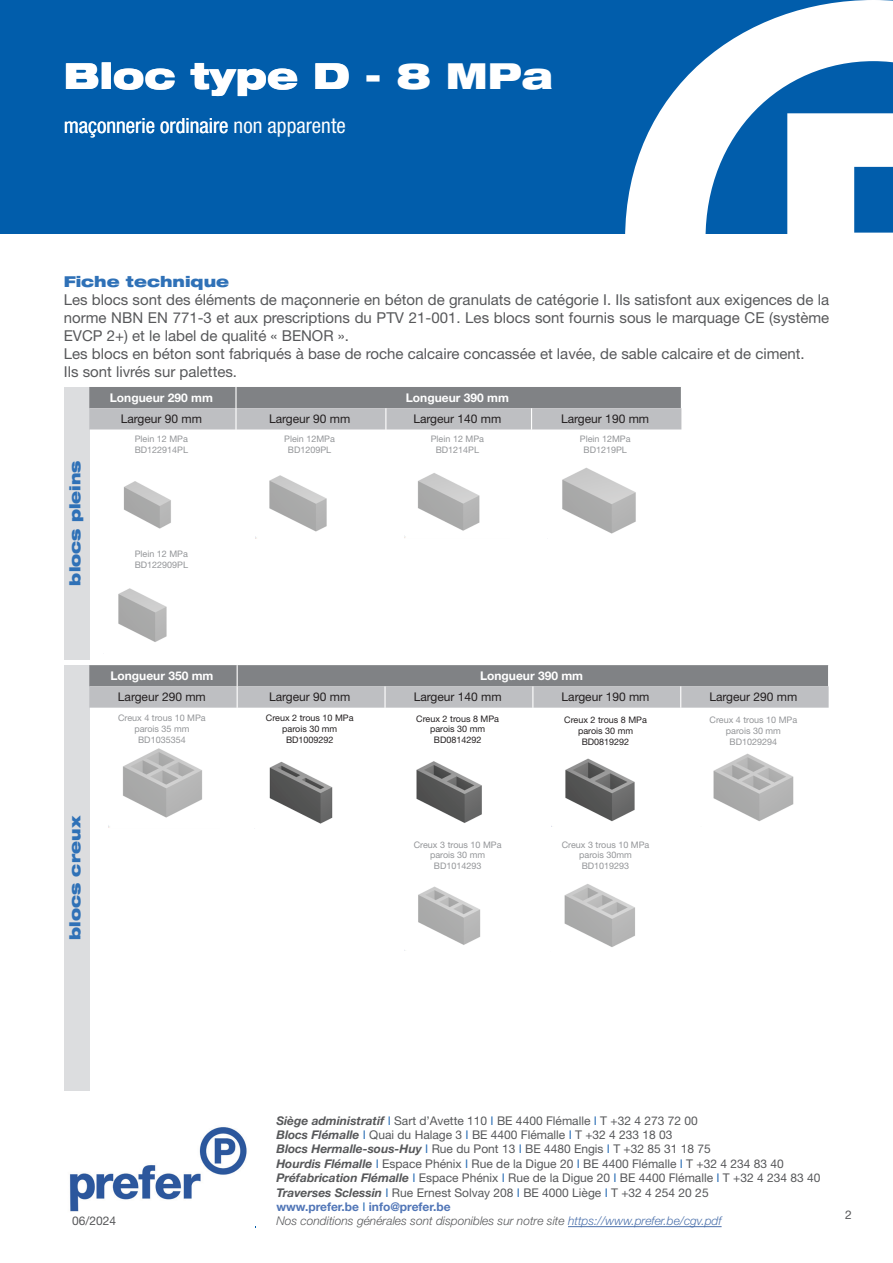
<style>
.page{position:relative;width:893px;height:1263px;background:#fff}
.page>*{position:absolute;margin:0;border:0;box-sizing:border-box;transform-origin:0 0}
.t1{font:900 expanded 36px "Helvetica Neue LT Std";color:#fff}
.t2{font:condensed 21px "Helvetica Neue LT Std";color:#fff}
.t3{font:15px/18px "Helvetica Neue LT Std";color:#57585a}
.t4{font:900 expanded 15px "Helvetica Neue LT Std";color:#2f71b7}
.t5{font:12px/14.4px "Helvetica Neue LT Std";color:#57585a}
.t6{font:12px "Helvetica Neue LT Std";color:#231f20}
.t7{font:700 12px "Helvetica Neue LT Std";color:#fff}
.t8{font:9px/10.8px "Helvetica Neue LT Std";color:#939598;text-align:center}
.t9{font:9px/10.8px "Helvetica Neue LT Std";color:#231f20;text-align:center}
.s1{font-weight:700;font-style:italic}
.s2{color:#2f71b7}
.s3{font-weight:700;color:#5176b7}
.s4{font-weight:300;font-style:italic}
.s5{font-weight:300;font-style:italic;color:#4d72ac}
</style>
<div class="page">
<div style="left:0;top:0;width:893px;height:234px;background:#015dab"></div>
<svg style="left:625px;top:0;width:268px;height:430px;fill:#fff"></svg>
<svg style="left:787px;top:113px;width:106px;height:257px"></svg>
<hr style="left:568px;top:1226px;width:154px;height:1px;background:#4d72ac">
<img style="left:70px;top:1127px;width:177px;height:85px">
<div style="left:64px;top:387px;width:25px;height:272px;background:#dcdddf"></div>
<svg style="left:89px;top:387px;width:593px;height:42px;background:#9fa0a3"></svg>
<hr style="left:235px;top:387px;width:2px;height:21px;background:#fff">
<hr style="left:235px;top:408px;width:2px;height:21px;background:#fff">
<img style="left:124px;top:481px;width:47px;height:48px">
<img style="left:256px;top:475px;width:71px;height:63px">
<img style="left:405px;top:473px;width:75px;height:65px">
<img style="left:562px;top:467px;width:74px;height:67px">
<img style="left:118px;top:588px;width:49px;height:54px">
<div style="left:64px;top:665px;width:25px;height:425px;background:#dcdddf"></div>
<svg style="left:89px;top:665px;width:740px;height:43px;background:#a1a2a5"></svg>
<img style="left:108px;top:748px;width:94px;height:80px">
<img style="left:269px;top:762px;width:64px;height:62px">
<img style="left:416px;top:761px;width:66px;height:62px">
<img style="left:565px;top:758px;width:70px;height:64px">
<img style="left:713px;top:753px;width:81px;height:68px">
<img style="left:418px;top:886px;width:63px;height:59px">
<img style="left:564px;top:884px;width:71px;height:63px">
<h1 class="t1" style="left:64px;top:53px;width:491px">Bloc type D - 8 MPa</h1>
<h2 class="t2" style="left:64px;top:113px;width:283px">maçonnerie ordinaire non apparente</h2>
<p class="t4" style="left:64px;top:272px;width:167px">Fiche technique</p>
<p class="t3" style="left:64px;top:291px;width:767px">Les blocs sont des éléments de maçonnerie en béton de granulats de catégorie I. Ils satisfont aux exigences de la norme NBN EN 771-3 et aux prescriptions du PTV 21-001. Les blocs sont fournis sous le marquage CE (système EVCP 2+) et le label de qualité « BENOR ».<br>Les blocs en béton sont fabriqués à base de roche calcaire concassée et lavée, de sable calcaire et de ciment.<br>Ils sont livrés sur palettes.</p>
<p class="t4" style="left:65px;top:585px;width:126px;rotate:-90deg">blocs pleins</p>
<p class="t7" style="left:110px;top:390px;width:105px">Longueur 290 mm</p>
<p class="t7" style="left:406px;top:390px;width:105px">Longueur 390 mm</p>
<p class="t6" style="left:121px;top:412px;width:83px">Largeur 90 mm</p>
<p class="t6" style="left:269px;top:412px;width:83px">Largeur 90 mm</p>
<p class="t6" style="left:413px;top:412px;width:89px">Largeur 140 mm</p>
<p class="t6" style="left:561px;top:412px;width:89px">Largeur 190 mm</p>
<p class="t8" style="left:135px;top:433px;width:55px;text-align:left">Plein 12 MPa<br>BD122914PL</p>
<p class="t8" style="left:284px;top:433px;width:52px">Plein 12MPa<br>BD1209PL</p>
<p class="t8" style="left:431px;top:433px;width:55px">Plein 12 MPa<br>BD1214PL</p>
<p class="t8" style="left:580px;top:433px;width:52px">Plein 12MPa<br>BD1219PL</p>
<p class="t8" style="left:135px;top:548px;width:55px;text-align:left">Plein 12 MPa<br>BD122909PL</p>
<p class="t4" style="left:65px;top:939px;width:125px;rotate:-90deg">blocs creux</p>
<p class="t7" style="left:110px;top:668px;width:105px">Longueur 350 mm</p>
<p class="t7" style="left:480px;top:668px;width:105px">Longueur 390 mm</p>
<p class="t6" style="left:118px;top:690px;width:89px">Largeur 290 mm</p>
<p class="t6" style="left:269px;top:690px;width:83px">Largeur 90 mm</p>
<p class="t6" style="left:414px;top:690px;width:89px">Largeur 140 mm</p>
<p class="t6" style="left:562px;top:690px;width:89px">Largeur 190 mm</p>
<p class="t6" style="left:709px;top:690px;width:89px">Largeur 290 mm</p>
<p class="t8" style="left:118px;top:712px;width:89px">Creux 4 trous 10 MPa parois 35 mm<br>BD1035354</p>
<p class="t9" style="left:266px;top:712px;width:89px">Creux 2 trous 10 MPa parois 30 mm<br>BD1009292</p>
<p class="t9" style="left:416px;top:713px;width:84px">Creux 2 trous 8 MPa parois 30 mm<br>BD0814292</p>
<p class="t9" style="left:564px;top:714px;width:84px">Creux 2 trous 8 MPa parois 30 mm<br>BD0819292</p>
<p class="t8" style="left:709px;top:714px;width:89px">Creux 4 trous 10 MPa parois 30 mm<br>BD1029294</p>
<p class="t8" style="left:414px;top:839px;width:89px">Creux 3 trous 10 MPa parois 30 mm<br>BD1014293</p>
<p class="t8" style="left:562px;top:839px;width:89px">Creux 3 trous 10 MPa parois 30mm<br>BD1019293</p>
<p class="t5" style="left:72px;top:1214px;width:46px">06/2024</p>
<p class="t5" style="left:276px;top:1113px;width:545px"><span class="s1">Siège administratif</span> <span class="s2">I</span> Sart d’Avette 110 <span class="s2">I</span> BE 4400 Flémalle <span class="s2">I</span> T +32 4 273 72 00<br><span class="s1">Blocs Flémalle</span> <span class="s2">I</span> Quai du Halage 3 <span class="s2">I</span> BE 4400 Flémalle <span class="s2">I</span> T +32 4 233 18 03<br><span class="s1">Blocs Hermalle-sous-Huy</span> <span class="s2">I</span> Rue du Pont 13 <span class="s2">I</span> BE 4480 Engis <span class="s2">I</span> T +32 85 31 18 75<br><span class="s1">Hourdis Flémalle</span> <span class="s2">I</span> Espace Phénix <span class="s2">I</span> Rue de la Digue 20 <span class="s2">I</span> BE 4400 Flémalle <span class="s2">I</span> T +32 4 234 83 40<br><span class="s1">Préfabrication Flémalle</span> <span class="s2">I</span> Espace Phénix <span class="s2">I</span> Rue de la Digue 20 <span class="s2">I</span> BE 4400 Flémalle <span class="s2">I</span> T +32 4 234 83 40<br><span class="s1">Traverses Sclessin</span> <span class="s2">I</span> Rue Ernest Solvay 208 <span class="s2">I</span> BE 4000 Liège <span class="s2">I</span> T +32 4 254 20 25<br><span class="s3">www.prefer.be</span> <span class="s2">I</span> <span class="s3">info@prefer.be<br></span><span class="s4">Nos conditions générales sont disponibles sur notre site</span> <span class="s5">https://www.prefer.be/cgv.pdf</span></p>
<p class="t5" style="left:845px;top:1207px;width:8px">2</p>
</div>
